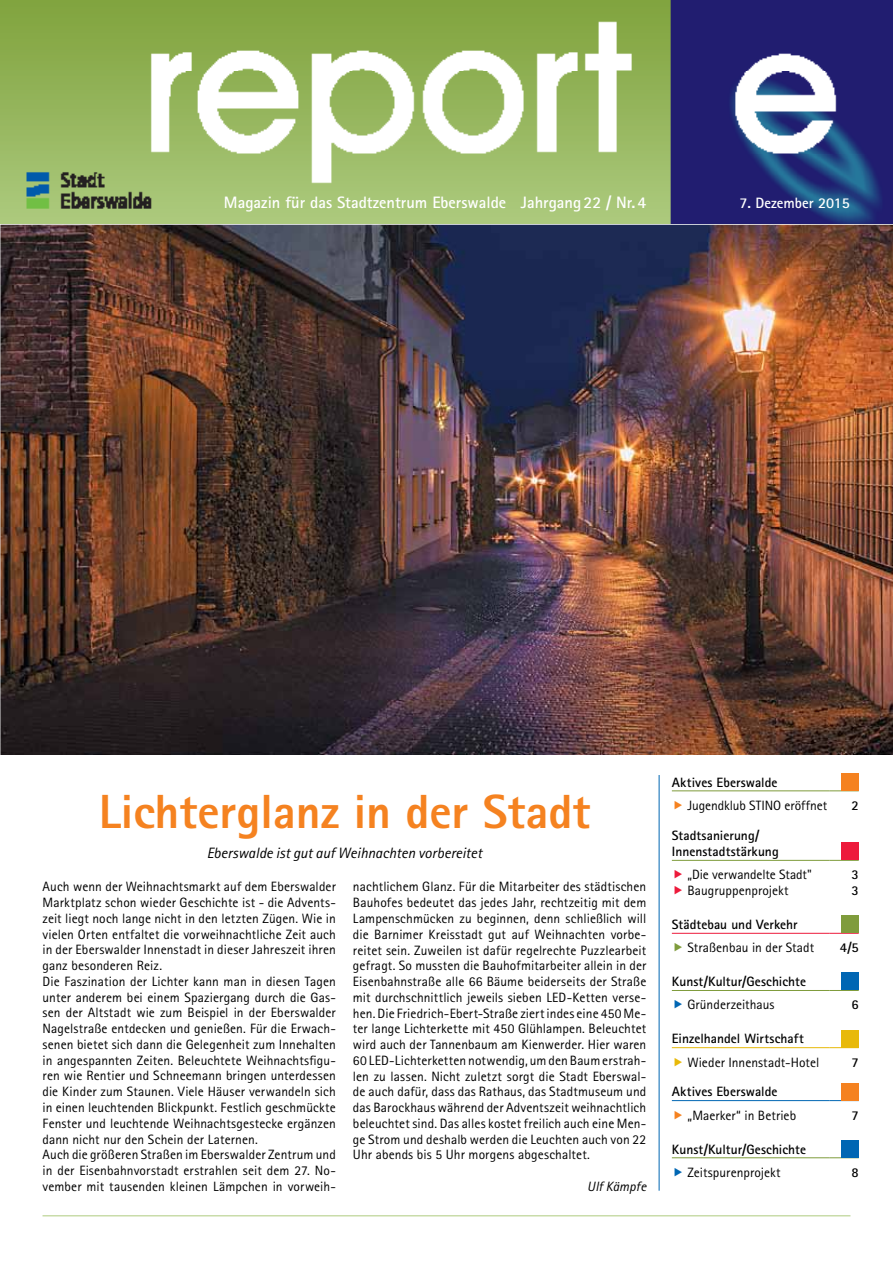
<style>
.page{position:relative;width:893px;height:1263px;background:#fff}
.page>*{position:absolute;margin:0;border:0;box-sizing:border-box;transform-origin:0 0}
.t1{font:700 48px "Rotis Sans Serif AT Extra";color:#f58220}
.t2{font:700 16.5px "Rotis Sans Serif AT";color:#fff}
.t3{font:italic 15px "Rotis Sans Serif AT";letter-spacing:-.005em;color:#000}
.t4{font:700 15px "Rotis Sans Serif AT";color:#fff}
.t5{font:13.5px/15.8px "Rotis Sans Serif AT";letter-spacing:.005em;color:#000}
.t6{font:700 13.5px/15.8px "Rotis Sans Serif AT";letter-spacing:.005em;color:#000}
.t7{font:italic 13.5px "Rotis Sans Serif AT";letter-spacing:.005em;color:#000}
</style>
<div class="page">
<hr style="left:43px;top:1215px;width:807px;height:1px;background:#aecb7e">
<img style="left:0;top:225px;width:893px;height:530px">
<hr style="left:659px;top:775px;width:1px;height:416px;background:#0066b3">
<hr style="left:672px;top:790px;width:157px;height:1px;background:#7f9c3c">
<hr style="left:829px;top:790px;width:30px;height:1px;background:#7f9c3c">
<hr style="left:672px;top:860px;width:157px;height:1px;background:#7f9c3c">
<hr style="left:829px;top:860px;width:30px;height:1px;background:#7f9c3c">
<hr style="left:672px;top:990px;width:157px;height:1px;background:#7f9c3c">
<hr style="left:829px;top:990px;width:30px;height:1px;background:#7f9c3c">
<hr style="left:672px;top:1157px;width:157px;height:1px;background:#7f9c3c">
<hr style="left:829px;top:1157px;width:30px;height:1px;background:#7f9c3c">
<hr style="left:672px;top:1100px;width:157px;height:1px;background:#0066b3">
<hr style="left:829px;top:1100px;width:30px;height:1px;background:#0066b3">
<hr style="left:672px;top:1047px;width:157px;height:1px;background:#e8b909">
<hr style="left:829px;top:1047px;width:30px;height:1px;background:#e8b909">
<hr style="left:672px;top:933px;width:157px;height:1px;background:#ed1a3b">
<hr style="left:829px;top:933px;width:30px;height:1px;background:#ed1a3b">
<div style="left:842px;top:773px;width:17px;height:17px;background:#f58220"></div>
<div style="left:842px;top:843px;width:17px;height:17px;background:#ed1a3b"></div>
<div style="left:842px;top:916px;width:17px;height:17px;background:#7f9c3c"></div>
<div style="left:842px;top:973px;width:17px;height:17px;background:#0066b3"></div>
<div style="left:842px;top:1030px;width:17px;height:17px;background:#e8b909"></div>
<div style="left:842px;top:1083px;width:17px;height:17px;background:#f58220"></div>
<div style="left:842px;top:1140px;width:17px;height:17px;background:#0066b3"></div>
<img style="left:0;top:0;width:893px;height:223px">
<p class="t2" style="left:224px;top:192px;width:424px">Magazin für das Stadtzentrum Eberswalde Jahrgang22 / Nr.4</p>
<p class="t4" style="left:739px;top:194px;width:112px">7. Dezember 2015</p>
<p class="t2" style="left:592px;top:192px;width:10px">0</p>
<p class="t2" style="left:637px;top:192px;width:10px">2</p>
<p class="t4" style="left:774px;top:194px;width:41px">6. Mai</p>
<p class="t4" style="left:842px;top:194px;width:10px">3</p>
<h1 class="t1" style="left:99px;top:781px;width:493px">Lichterglanz in der Stadt</h1>
<p class="t3" style="left:207px;top:844px;width:277px">Eberswalde ist gut auf Weihnachten vorbereitet</p>
<p class="t5" style="left:43px;top:879px;width:295px">Auch wenn der Weihnachtsmarkt auf dem Eberswalder Marktplatz schon wieder Geschichte ist - die Advents&shy;zeit liegt noch lange nicht in den letzten Zügen. Wie in vielen Orten entfaltet die vorweihnachtliche Zeit auch in der Eberswalder Innenstadt in dieser Jahreszeit ihren ganz besonderen Reiz.<br>Die Faszination der Lichter kann man in diesen Tagen unter anderem bei einem Spaziergang durch die Gas&shy;sen der Altstadt wie zum Beispiel in der Eberswalder Nagelstraße entdecken und genießen. Für die Erwach&shy;senen bietet sich dann die Gelegenheit zum Innehalten in angespannten Zeiten. Beleuchtete Weihnachtsfigu&shy;ren wie Rentier und Schneemann bringen unterdessen die Kinder zum Staunen. Viele Häuser verwandeln sich in einen leuchtenden Blickpunkt. Festlich geschmückte Fenster und leuchtende Weihnachtsgestecke ergänzen dann nicht nur den Schein der Laternen.<br>Auch die größeren Straßen im Eberswalder Zentrum und in der Eisenbahnvorstadt erstrahlen seit dem 27. No&shy;vember mit tausenden kleinen Lämpchen in vorweih-</p>
<p class="t5" style="left:353px;top:879px;width:295px;text-align:justify">nachtlichem Glanz. Für die Mitarbeiter des städtischen Bauhofes bedeutet das jedes Jahr, rechtzeitig mit dem Lampenschmücken zu beginnen, denn schließlich will die Barnimer Kreisstadt gut auf Weihnachten vorbe&shy;reitet sein. Zuweilen ist dafür regelrechte Puzzlearbeit gefragt. So mussten die Bauhofmitarbeiter allein in der Eisenbahnstraße alle 66 Bäume beiderseits der Straße mit durchschnittlich jeweils sieben LED-Ketten verse&shy;hen. Die Friedrich-Ebert-Straße ziert indes eine 450 Me&shy;ter lange Lichterkette mit 450 Glühlampen. Beleuchtet wird auch der Tannenbaum am Kienwerder. Hier waren 60 LED-Lichterketten notwendig, um den Baum erstrah&shy;len zu lassen. Nicht zuletzt sorgt die Stadt Eberswal&shy;de auch dafür, dass das Rathaus, das Stadtmuseum und das Barockhaus während der Adventszeit weihnachtlich beleuchtet sind. Das alles kostet freilich auch eine Men&shy;ge Strom und deshalb werden die Leuchten auch von 22<br>Uhr abends bis 5 Uhr morgens abgeschaltet.</p>
<p class="t7" style="left:587px;top:1178px;width:61px">Ulf Kämpfe</p>
<p class="t6" style="left:672px;top:774px;width:107px">Aktives Eberswalde</p>
<p class="t5" style="left:687px;top:797px;width:141px">Jugendklub STINO eröffnet</p>
<p class="t6" style="left:851px;top:797px;width:9px">2</p>
<p class="t6" style="left:672px;top:828px;width:108px">Stadtsanierung/<br>Innenstadtstärkung</p>
<p class="t5" style="left:687px;top:867px;width:126px">„Die verwandelte Stadt"<br>Baugruppenprojekt</p>
<p class="t6" style="left:851px;top:866px;width:9px">3<br>3</p>
<p class="t6" style="left:672px;top:916px;width:127px">Städtebau und Verkehr</p>
<p class="t5" style="left:687px;top:940px;width:128px">Straßenbau in der Stadt</p>
<p class="t6" style="left:840px;top:939px;width:20px">4/5</p>
<p class="t6" style="left:672px;top:973px;width:136px">Kunst/Kultur/Geschichte</p>
<p class="t5" style="left:687px;top:997px;width:89px">Gründerzeithaus</p>
<p class="t6" style="left:851px;top:997px;width:9px">6</p>
<p class="t6" style="left:672px;top:1031px;width:133px">Einzelhandel Wirtschaft</p>
<p class="t5" style="left:687px;top:1054px;width:133px">Wieder Innenstadt-Hotel</p>
<p class="t6" style="left:851px;top:1054px;width:9px">7</p>
<p class="t6" style="left:672px;top:1084px;width:107px">Aktives Eberswalde</p>
<p class="t5" style="left:687px;top:1107px;width:110px">„Maerker“ in Betrieb</p>
<p class="t6" style="left:851px;top:1107px;width:9px">7</p>
<p class="t6" style="left:672px;top:1141px;width:136px">Kunst/Kultur/Geschichte</p>
<p class="t5" style="left:687px;top:1164px;width:95px">Zeitspurenprojekt</p>
<p class="t6" style="left:851px;top:1164px;width:9px">8</p>
</div>
